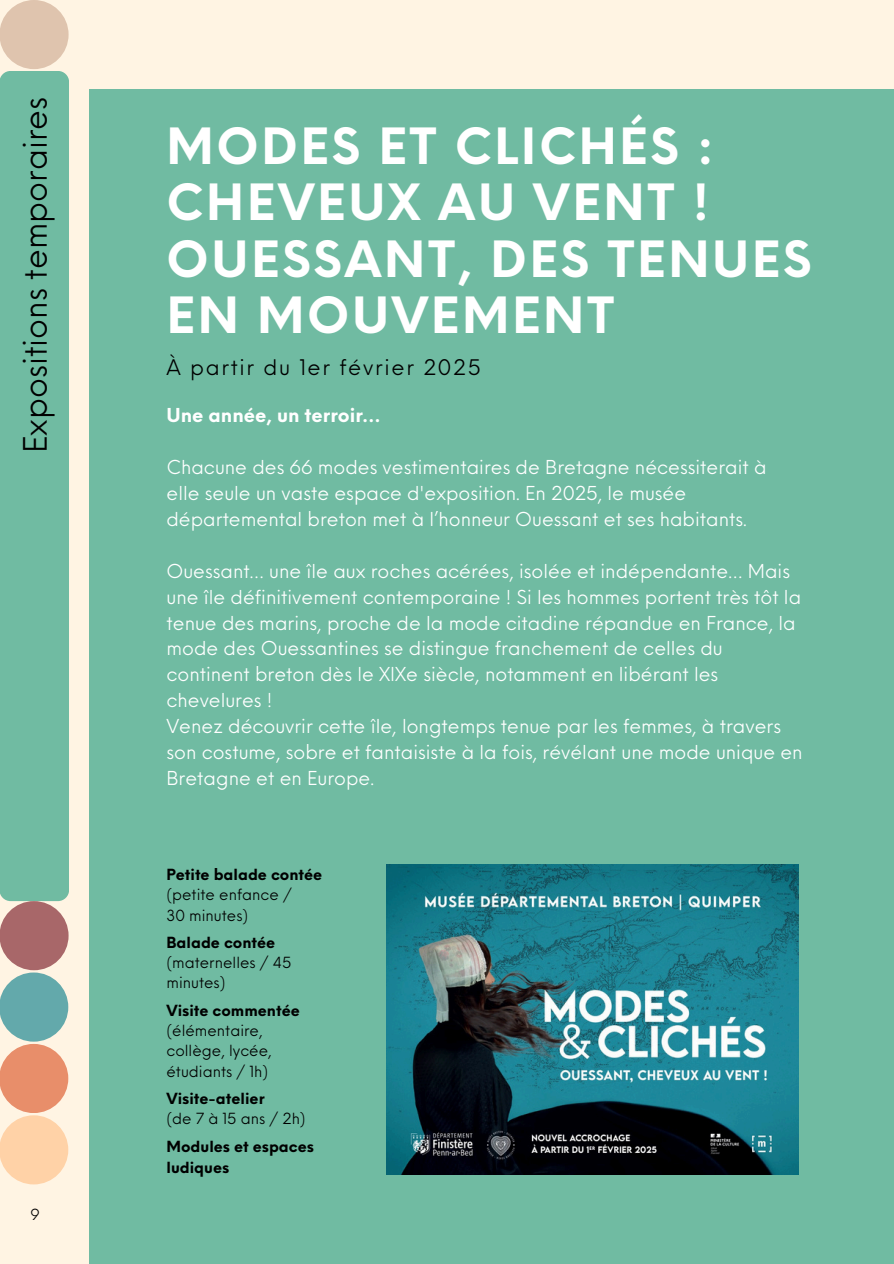
<style>
.page{position:relative;width:894px;height:1264px;background:#fff}
.page>*{position:absolute;margin:0;border:0;box-sizing:border-box;transform-origin:0 0}
.t1{font:700 48.75px/56.2px "Neue Einstellung";letter-spacing:.055em;color:#fff}
.t2{font:31.5px "Neue Einstellung";color:#000}
.t3{font:21px "Neue Einstellung";letter-spacing:.08em;color:#000}
.t4{font:18.75px/25.8px "Neue Einstellung";color:#fff}
.t5{font:700 18.75px "Neue Einstellung";color:#fff}
.t6{font:15px/20.2px "Neue Einstellung";color:#000}
.t7{font:700 15px/21.3px "Neue Einstellung";color:#000}
.s1{font-weight:700}
</style>
<div class="page">
<div style="left:0;top:0;width:893px;height:1263px;background:#fff4e3"></div>
<div style="left:89px;top:89px;width:804px;height:1174px;background:#70bba2"></div>
<div style="left:0;top:71px;width:69px;height:830px;background:#70bba2;border-radius:11px"></div>
<div style="left:0;top:0;width:69px;height:69px;background:#dfc4ae;border-radius:50%"></div>
<div style="left:0;top:972px;width:68px;height:69px;background:#63a9ab;border-radius:50%"></div>
<div style="left:0;top:901px;width:69px;height:69px;background:#a86769;border-radius:50%"></div>
<div style="left:0;top:1043px;width:68px;height:70px;background:#e88e6a;border-radius:50%"></div>
<div style="left:0;top:1115px;width:68px;height:69px;background:#ffd2a7;border-radius:50%"></div>
<img style="left:386px;top:864px;width:412px;height:310px">
<h5 class="t2" style="left:7px;top:453px;width:357px;rotate:-90deg">Expositions temporaires</h5>
<h6 class="t6" style="left:30px;top:1202px;width:11px">9</h6>
<h3 class="t1" style="left:166px;top:114px;width:646px">MODES ET CLICHÉS :<br>CHEVEUX AU VENT !<br>OUESSANT, DES TENUES<br>EN MOUVEMENT</h3>
<h4 class="t3" style="left:166px;top:348px;width:315px">À partir du 1er février 2025</h4>
<p class="t5" style="left:166px;top:398px;width:216px">Une année, un terroir…</p>
<p class="t4" style="left:166px;top:452px;width:601px">Chacune des 66 modes vestimentaires de Bretagne nécessiterait à elle seule un vaste espace d'exposition. En 2025, le musée départemental breton met à l’honneur Ouessant et ses habitants.</p>
<h1 class="t4" style="left:166px;top:556px;width:637px">Ouessant… une île aux roches acérées, isolée et indépendante… Mais une île définitivement contemporaine ! Si les hommes portent très tôt la tenue des marins, proche de la mode citadine répandue en France, la mode des Ouessantines se distingue franchement de celles du continent breton dès le XIXe siècle, notamment en libérant les chevelures !<br>Venez découvrir cette île, longtemps tenue par les femmes, à travers son costume, sobre et fantaisiste à la fois, révélant une mode unique en Bretagne et en Europe.</h1>
<p class="t7" style="left:166px;top:862px;width:157px">Petite balade contée</p>
<p class="t6" style="left:166px;top:883px;width:127px">(petite enfance /</p>
<p class="t6" style="left:166px;top:903px;width:83px">30 minutes)</p>
<h5 class="t6" style="left:166px;top:930px;width:126px"><span class="s1">Balade contée </span>(maternelles / 45 minutes)</h5>
<p class="t6" style="left:166px;top:998px;width:135px"><span class="s1">Visite commentée </span>(élémentaire, collège, lycée, étudiants / 1h)</p>
<p class="t7" style="left:166px;top:1086px;width:100px">Visite-atelier</p>
<p class="t6" style="left:166px;top:1107px;width:140px">(de 7 à 15 ans / 2h)</p>
<p class="t7" style="left:166px;top:1134px;width:149px">Modules et espaces ludiques</p>
</div>
